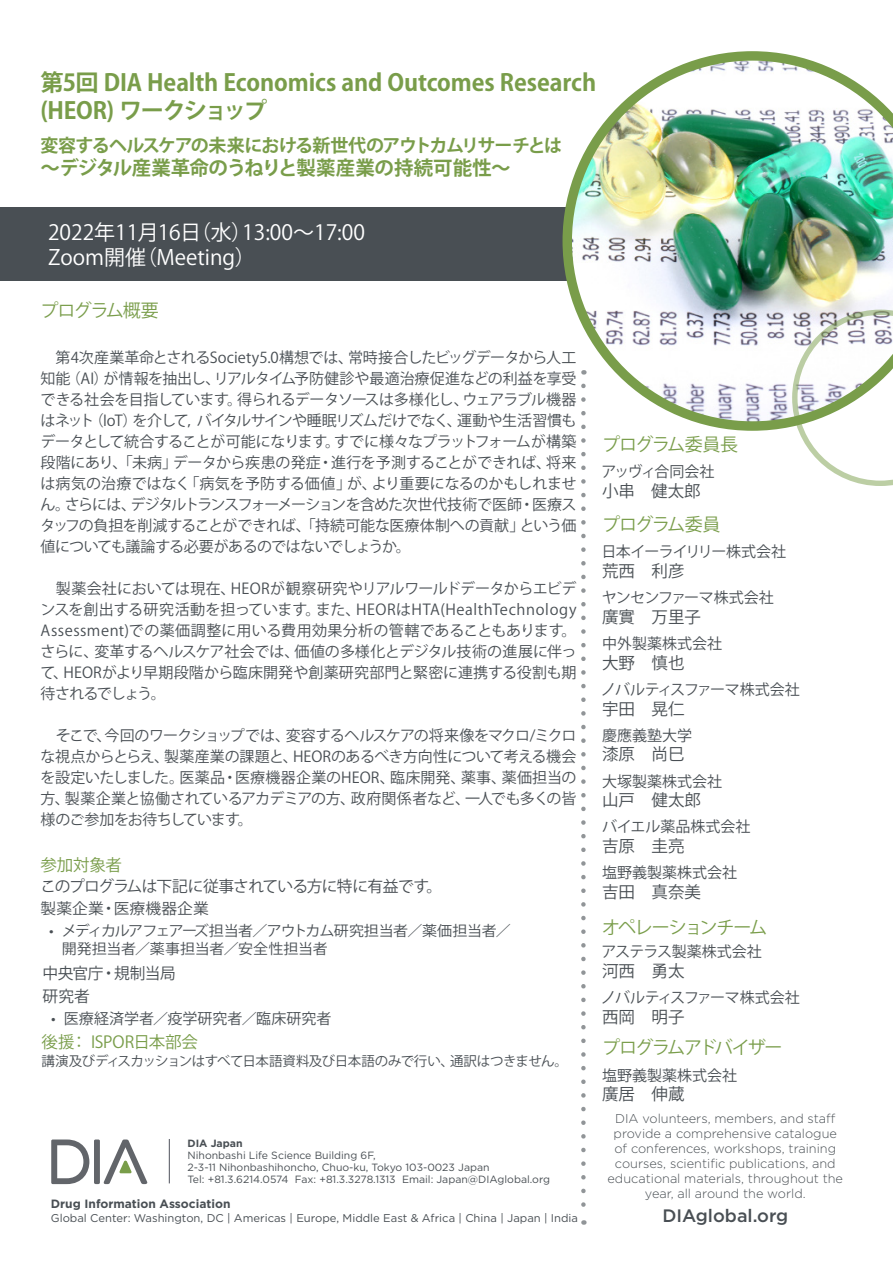
<style>
.page{position:relative;width:893px;height:1263px;background:#fff}
.page>*{position:absolute;margin:0;border:0;box-sizing:border-box;transform-origin:0 0}
.Cover_イベント名{font:700 23.25px/27.9px "Koz Go Pr 6 N";letter-spacing:-.005em;color:#799d4a}
.Cover_イベント日時場所{font:21px "Koz Go Pr 6 N";color:#fff}
.Cover_イベントテーマ{font:700 19.5px "Koz Go Pr 6 N";letter-spacing:-.02em;color:#799d4a}
.Cover_イベントテーマ-2{font:700 18px "Koz Go Pr 6 N";letter-spacing:-.055em;color:#799d4a}
.Cover_題名{font:18px "Koz Go Pr 6 N";letter-spacing:-.065em;color:#799d4a}
.t1{font:500 18px "Gotham";color:#494f54}
.Cover_題名-2{font:18px "Koz Go Pr 6 N";letter-spacing:-.09em;color:#799d4a}
.Cover_氏名{font:18px "Koz Go Pr 6 N";letter-spacing:-.06em;color:#799d4a}
.Cover_氏名-2{font:16.5px "Koz Go Pr 6 N";color:#494f54}
.Cover_題名-3{font:16.5px "Koz Go Pr 6 N";letter-spacing:-.015em;color:#799d4a}
.Cover_本文{font:15.75px "Koz Go Pr 6 N";letter-spacing:-.04em;color:#494f54}
.Cover_本文-2{font:15.15px "Koz Go Pr 6 N";color:#494f54;scale:1.04 1}
.Cover_本文-3{font:15px/21px "Koz Go Pr 6 N";letter-spacing:-.02em;color:#494f54;text-align:justify}
.Cover_組織名{font:15px "Koz Go Pr 6 N";color:#494f54}
.Cover_組織名-2{font:15px "Koz Go Pr 6 N";letter-spacing:-.02em;color:#494f54}
.Cover_本文-4{font:15px "Koz Go Pr 6 N";letter-spacing:.005em;color:#494f54}
.Cover_組織名-3{font:15px "Koz Go Pr 6 N";letter-spacing:-.05em;color:#494f54}
.Cover_組織名-4{font:15px "Koz Go Pr 6 N";letter-spacing:-.04em;color:#494f54}
.Cover_組織名-5{font:15px "Koz Go Pr 6 N";letter-spacing:-.11em;color:#494f54}
.t2{font:14.4px/18px "Koz Go Pr 6 N";letter-spacing:-.03em;color:#494f54;scale:1.04 1}
.Cover_題名-4{font:13.5px "Koz Go Pr 6 N";letter-spacing:-.035em;color:#494f54}
.t3{font:300 12.75px/15px "Gotham";color:#494f54;text-align:center}
.t4{font:700 12px "Gotham";color:#494f54}
.t5{font:11.25px "Gotham";color:#494f54}
.t6{font:10.5px/12px "Gotham";color:#494f54}
.t7{font:700 10.5px "Gotham";color:#494f54}
.s1{font-size:14.4px}
</style>
<div class="page">
<div style="left:0;top:207px;width:585px;height:74px;background:#494f54"></div>
<svg style="left:581px;top:438px;width:5px;height:787px"></svg>
<img style="left:562px;top:51px;width:331px;height:380px">
<svg style="left:792px;top:310px;width:101px;height:176px"></svg>
<svg style="left:51px;top:1139px;width:97px;height:45px"></svg>
<hr style="left:169px;top:1139px;width:1px;height:44px;background:#4f515b">
<p class="Cover_イベント名" style="left:40px;top:69px;width:557px">第5回 DIA Health Economics and Outcomes Research (HEOR) ワークショップ</p>
<p class="Cover_イベントテーマ-2" style="left:40px;top:135px;width:523px">変容するヘルスケアの未来における新世代のアウトカムリサーチとは</p>
<p class="Cover_イベントテーマ" style="left:40px;top:157px;width:472px">～デジタル産業革命のうねりと製薬産業の持続可能性～</p>
<p class="Cover_イベント日時場所" style="left:48px;top:220px;width:318px">2022年11月16日（水）13:00～17:00</p>
<p class="Cover_イベント日時場所" style="left:48px;top:245px;width:209px">Zoom開催（Meeting）</p>
<p class="Cover_題名" style="left:40px;top:300px;width:120px">プログラム概要</p>
<p class="Cover_本文-3" style="left:40px;top:347px;width:538px">　第4次産業革命とされるSociety5.0構想では、常時接合したビッグデータから人工知能（AI）が情報を抽出し、リアルタイム予防健診や最適治療促進などの利益を享受できる社会を目指しています。得られるデータソースは多様化し、ウェアラブル機器はネット（IoT）を介して，バイタルサインや睡眠リズムだけでなく、運動や生活習慣もデータとして統合することが可能になります。すでに様々なプラットフォームが構築段階にあり、「未病」データから疾患の発症・進行を予測することができれば、将来は病気の治療ではなく「病気を予防する価値」が、より重要になるのかもしれません。さらには、デジタルトランスフォーメーションを含めた次世代技術で医師・医療スタッフの負担を削減することができれば、「持続可能な医療体制への貢献」という価値についても議論する必要があるのではないでしょうか。</p>
<p class="Cover_本文-3" style="left:40px;top:578px;width:538px">　製薬会社においては現在、HEORが観察研究やリアルワールドデータからエビデンスを創出する研究活動を担っています。また、HEORはHTA(HealthTechnology Assessment)での薬価調整に用いる費用効果分析の管轄であることもあります。さらに、変革するヘルスケア社会では、価値の多様化とデジタル技術の進展に伴って、HEORがより早期段階から臨床開発や創薬研究部門と緊密に連携する役割も期待されるでしょう。</p>
<p class="Cover_本文-3" style="left:40px;top:725px;width:538px">　そこで、今回のワークショップでは、変容するヘルスケアの将来像をマクロ/ミクロな視点からとらえ、製薬産業の課題と、HEORのあるべき方向性について考える機会を設定いたしました。医薬品・医療機器企業のHEOR、臨床開発、薬事、薬価担当の方、製薬企業と協働されているアカデミアの方、政府関係者など、一人でも多くの皆様のご参加をお待ちしています。</p>
<p class="Cover_題名-3" style="left:40px;top:856px;width:83px">参加対象者</p>
<p class="Cover_本文" style="left:40px;top:877px;width:403px">このプログラムは下記に従事されている方に特に有益です。</p>
<p class="Cover_本文-2" style="left:40px;top:900px;width:163px">製薬企業・医療機器企業</p>
<p class="t2" style="left:62px;top:922px;width:491px;text-indent:-13px">• メディカルアフェアーズ担当者／アウトカム研究担当者／薬価担当者／　　　　開発担当者／薬事担当者／安全性担当者</p>
<p class="Cover_本文" style="left:43px;top:964px;width:135px">中央官庁・規制当局</p>
<p class="Cover_本文" style="left:43px;top:987px;width:49px">研究者</p>
<p class="Cover_本文-4" style="left:51px;top:1010px;width:282px">• 医療経済学者<span class="s1">／</span>疫学研究者<span class="s1">／</span>臨床研究者</p>
<p class="Cover_題名-3" style="left:41px;top:1033px;width:158px">後援： ISPOR日本部会</p>
<p class="Cover_題名-4" style="left:41px;top:1054px;width:528px">講演及びディスカッションはすべて日本語資料及び日本語のみで行い、通訳はつきません。</p>
<p class="t7" style="left:187px;top:1137px;width:57px">DIA Japan</p>
<p class="t6" style="left:187px;top:1149px;width:364px">Nihonbashi Life Science Building 6F,<br>2-3-11 Nihonbashihoncho, Chuo-ku, Tokyo 103-0023 Japan<br>Tel: +81.3.6214.0574 Fax: +81.3.3278.1313 Email: Japan@DIAglobal.org</p>
<p class="t4" style="left:51px;top:1196px;width:181px">Drug Information Association</p>
<p class="t5" style="left:51px;top:1210px;width:529px">Global Center: Washington, DC | Americas | Europe, Middle East &amp; Africa | China | Japan | India</p>
<p class="Cover_題名" style="left:602px;top:434px;width:138px">プログラム委員長</p>
<p class="Cover_組織名-5" style="left:601px;top:463px;width:114px">アッヴィ合同会社</p>
<p class="Cover_氏名-2" style="left:602px;top:482px;width:100px">小串　健太郎</p>
<p class="Cover_氏名" style="left:602px;top:515px;width:120px">プログラム委員</p>
<p class="Cover_組織名-3" style="left:601px;top:543px;width:186px">日本イーライリリー株式会社</p>
<p class="Cover_氏名-2" style="left:602px;top:562px;width:84px">荒西　利彦</p>
<p class="Cover_組織名-4" style="left:602px;top:589px;width:174px">ヤンセンファーマ株式会社</p>
<p class="Cover_氏名-2" style="left:602px;top:608px;width:100px">廣實　万里子</p>
<p class="Cover_組織名" style="left:602px;top:635px;width:121px">中外製薬株式会社</p>
<p class="Cover_氏名-2" style="left:602px;top:653px;width:84px">大野　慎也</p>
<p class="Cover_組織名-2" style="left:601px;top:681px;width:200px">ノバルティスファーマ株式会社</p>
<p class="Cover_氏名-2" style="left:602px;top:699px;width:84px">宇田　晃仁</p>
<p class="Cover_組織名" style="left:602px;top:727px;width:91px">慶應義塾大学</p>
<p class="Cover_氏名-2" style="left:602px;top:745px;width:84px">漆原　尚巳</p>
<p class="Cover_組織名" style="left:602px;top:772px;width:121px">大塚製薬株式会社</p>
<p class="Cover_氏名-2" style="left:602px;top:791px;width:100px">山戸　健太郎</p>
<p class="Cover_組織名" style="left:602px;top:818px;width:150px">バイエル薬品株式会社</p>
<p class="Cover_氏名-2" style="left:602px;top:837px;width:84px">吉原　圭亮</p>
<p class="Cover_組織名" style="left:602px;top:864px;width:136px">塩野義製薬株式会社</p>
<p class="Cover_氏名-2" style="left:602px;top:882px;width:100px">吉田　真奈美</p>
<p class="Cover_題名-2" style="left:602px;top:917px;width:167px">オペレーションチーム</p>
<p class="Cover_組織名" style="left:601px;top:943px;width:162px">アステラス製薬株式会社</p>
<p class="Cover_氏名-2" style="left:602px;top:962px;width:84px">河西　勇太</p>
<p class="Cover_組織名-2" style="left:601px;top:989px;width:200px">ノバルティスファーマ株式会社</p>
<p class="Cover_氏名-2" style="left:602px;top:1008px;width:84px">西岡　明子</p>
<p class="Cover_題名" style="left:602px;top:1037px;width:182px">プログラムアドバイザー</p>
<p class="Cover_組織名" style="left:602px;top:1066px;width:136px">塩野義製薬株式会社</p>
<p class="Cover_氏名-2" style="left:602px;top:1085px;width:84px">廣居　伸蔵</p>
<p class="t3" style="left:607px;top:1110px;width:237px">DIA volunteers, members, and staff provide a comprehensive catalogue of conferences, workshops, training courses, scientific publications, and educational materials, throughout the year, all around the world.</p>
<p class="t1" style="left:662px;top:1204px;width:127px">DIAglobal.org</p>
</div>
